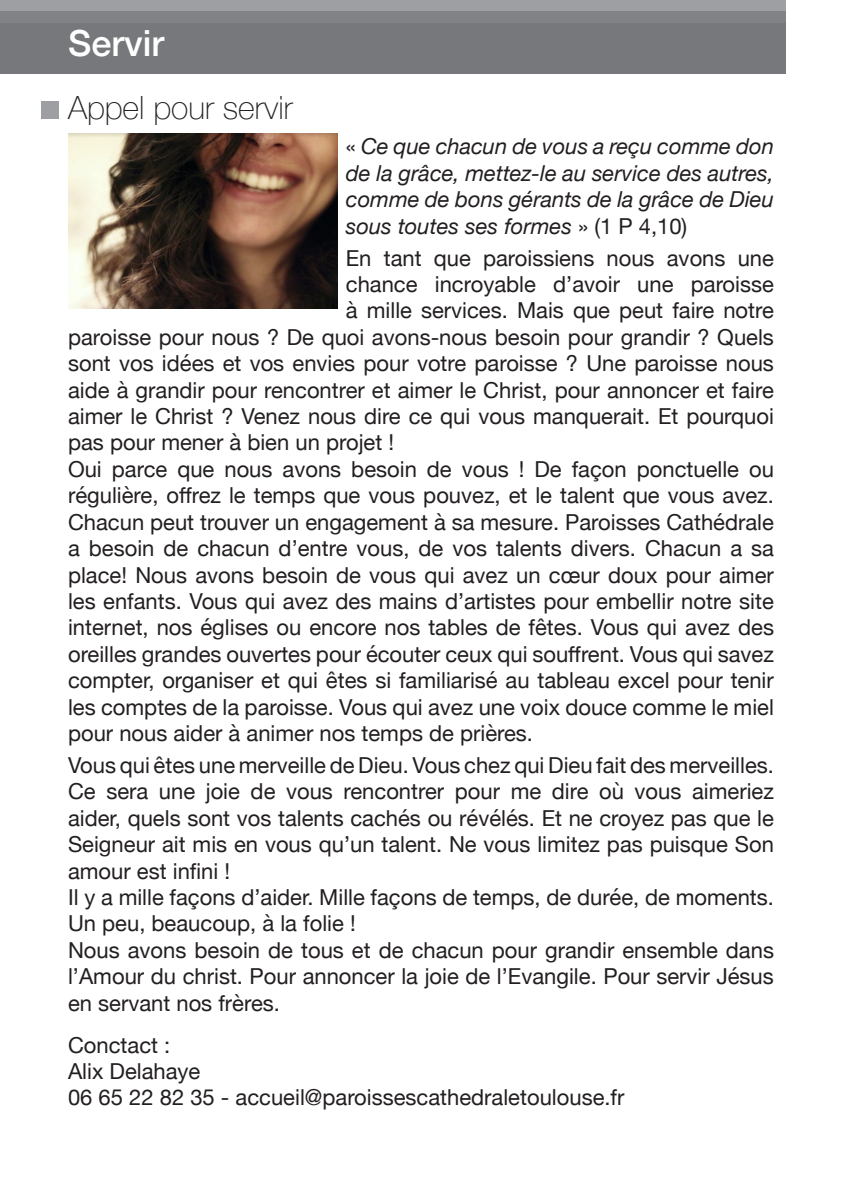
<style>
.page{position:relative;width:842px;height:1191px;background:#fff}
.page>*{position:absolute;margin:0;border:0;box-sizing:border-box;transform-origin:0 0}
.t1{font:500 36px "Helvetica Neue";color:#fff}
.t2{font:100 32px "Helvetica Neue";color:#231f20}
.t3{font:22px/26.4px "Helvetica Neue";color:#231f20;text-align:justify}
.t4{font:italic 22px/26.4px "Helvetica Neue";color:#231f20;text-align:justify}
.s1{font-style:normal}
</style>
<div class="page">
<div style="left:0;top:23px;width:785px;height:51px;background:#76787b"></div>
<div style="left:0;top:0;width:785px;height:11px;background:#9d9fa2"></div>
<div style="left:0;top:11px;width:785px;height:12px;background:#808285"></div>
<div style="left:41px;top:101px;width:17px;height:17px;background:#9d9fa2"></div>
<img style="left:68px;top:133px;width:270px;height:175px">
<p class="t1" style="left:68px;top:15px;width:98px">Servir</p>
<p class="t2" style="left:68px;top:83px;width:226px">Appel pour servir</p>
<p class="t4" style="left:346px;top:135px;width:430px"><span class="s1">«</span> Ce que chacun de vous a reçu comme don de la grâce, mettez-le au service des autres, comme de bons gérants de la grâce de Dieu sous toutes ses formes <span class="s1">» (1 P 4,10)</span></p>
<p class="t3" style="left:346px;top:246px;width:430px">En tant que paroissiens nous avons une</p>
<p class="t3" style="left:346px;top:272px;width:430px">chance incroyable d’avoir une paroisse</p>
<p class="t3" style="left:346px;top:299px;width:430px">à mille services. Mais que peut faire notre</p>
<p class="t3" style="left:68px;top:325px;width:707px">paroisse pour nous ? De quoi avons-nous besoin pour grandir ? Quels</p>
<p class="t3" style="left:68px;top:351px;width:707px">sont vos idées et vos envies pour votre paroisse ? Une paroisse nous</p>
<p class="t3" style="left:68px;top:378px;width:707px">aide à grandir pour rencontrer et aimer le Christ, pour annoncer et faire</p>
<p class="t3" style="left:68px;top:404px;width:707px">aimer le Christ ? Venez nous dire ce qui vous manquerait. Et pourquoi</p>
<p class="t3" style="left:68px;top:431px;width:328px">pas pour mener à bien un projet !</p>
<p class="t3" style="left:68px;top:457px;width:707px">Oui parce que nous avons besoin de vous ! De façon ponctuelle ou régulière, offrez le temps que vous pouvez, et le talent que vous avez.<br>Chacun peut trouver un engagement à sa mesure. Paroisses Cathédrale a besoin de chacun d’entre vous, de vos talents divers. Chacun a sa place! Nous avons besoin de vous qui avez un cœur doux pour aimer les enfants. Vous qui avez des mains d’artistes pour embellir notre site internet, nos églises ou encore nos tables de fêtes. Vous qui avez des oreilles grandes ouvertes pour écouter ceux qui souffrent. Vous qui savez compter, organiser et qui êtes si familiarisé au tableau excel pour tenir les comptes de la paroisse. Vous qui avez une voix douce comme le miel pour nous aider à animer nos temps de prières.</p>
<p class="t3" style="left:68px;top:753px;width:707px">Vous qui êtes une merveille de Dieu. Vous chez qui Dieu fait des merveilles.</p>
<p class="t3" style="left:68px;top:779px;width:707px">Ce sera une joie de vous rencontrer pour me dire où vous aimeriez aider, quels sont vos talents cachés ou révélés. Et ne croyez pas que le Seigneur ait mis en vous qu’un talent. Ne vous limitez pas puisque Son amour est infini !</p>
<p class="t3" style="left:68px;top:885px;width:707px">Il y a mille façons d’aider. Mille façons de temps, de durée, de moments.<br>Un peu, beaucoup, à la folie !</p>
<p class="t3" style="left:68px;top:938px;width:707px">Nous avons besoin de tous et de chacun pour grandir ensemble dans l’Amour du christ. Pour annoncer la joie de l’Evangile. Pour servir Jésus en servant nos frères.</p>
<p class="t3" style="left:68px;top:1033px;width:104px">Conctact :</p>
<p class="t3" style="left:68px;top:1059px;width:134px">Alix Delahaye</p>
<p class="t3" style="left:68px;top:1085px;width:558px">06 65 22 82 35 - accueil@paroissescathedraletoulouse.fr</p>
</div>
